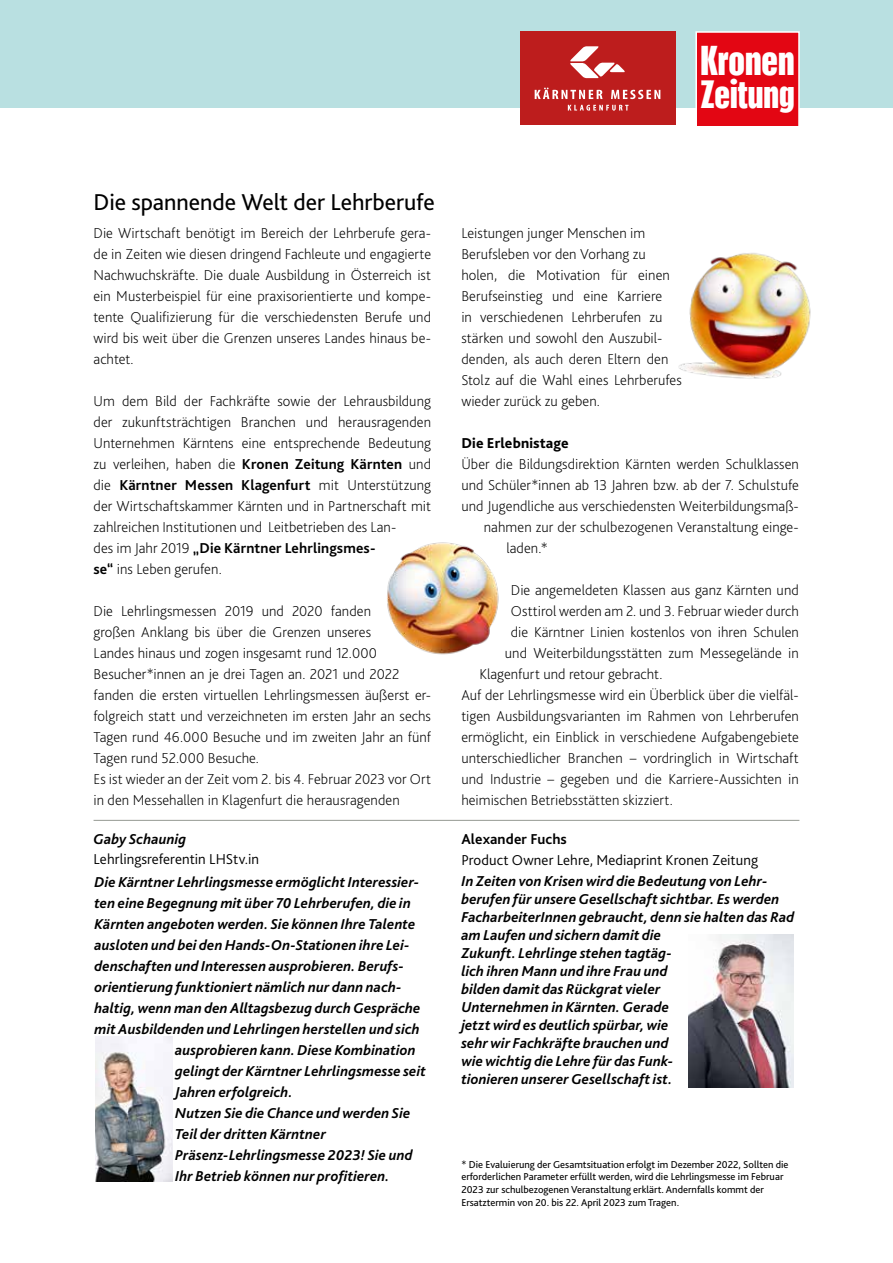
<style>
.page{position:relative;width:893px;height:1263px;background:#fff}
.page>*{position:absolute;margin:0;border:0;box-sizing:border-box;transform-origin:0 0}
.t1{font:700 40.65px "Placard Comp";color:#fff}
.t2{font:700 38.4px "Placard Comp";color:#fff}
.t3{font:24px "Bliss Pro";letter-spacing:-.005em;color:#000}
.t4{font:200 15px/21px "Bliss Pro";letter-spacing:.005em;color:#000}
.t5{font:italic 700 15px/18px "Bliss Pro";letter-spacing:.005em;color:#000}
.t6{font:300 15px "Bliss Pro";color:#000}
.t7{font:800 15px "Bliss Pro";letter-spacing:.01em;color:#000}
.t8{font:700 15px "Bliss Pro";letter-spacing:.01em;color:#000}
.t9{font:10.5px/12.6px "Bliss Pro";color:#000}
.s1{font-weight:700}
</style>
<div class="page">
<img style="left:95px;top:1036px;width:77px;height:145px">
<img style="left:689px;top:934px;width:104px;height:154px">
<hr style="left:94px;top:820px;width:705px;height:1px;background:#959a93">
<div style="left:0;top:0;width:893px;height:108px;background:#b9e0e1"></div>
<div style="left:697px;top:33px;width:101px;height:93px;background:#e30613"></div>
<div style="left:695px;top:31px;width:105px;height:98px;border:2px solid #fff"></div>
<img style="left:387px;top:542px;width:112px;height:113px">
<img style="left:678px;top:253px;width:133px;height:126px">
<div style="left:520px;top:31px;width:155px;height:94px;background:#bd1d1d"></div>
<svg style="left:570px;top:46px;width:55px;height:32px"></svg>
<svg style="left:568px;top:105px;width:60px;height:6px"></svg>
<svg style="left:535px;top:88px;width:125px;height:11px"></svg>
<h1 class="t1" style="left:700px;top:38px;width:96px">Kronen</h1>
<h2 class="t2" style="left:701px;top:73px;width:96px">Zeitung</h2>
<h3 class="t3" style="left:94px;top:187px;width:343px">Die spannende Welt der Lehrberufe</h3>
<p class="t4" style="left:94px;top:222px;width:339px;text-align:justify">Die Wirtschaft benötigt im Bereich der Lehrberufe gera&shy;de in Zeiten wie diesen dringend Fachleute und engagierte Nachwuchskräfte. Die duale Ausbildung in Österreich ist ein Musterbeispiel für eine praxisorientierte und kompe&shy;tente Qualifizierung für die verschiedensten Berufe und wird bis weit über die Grenzen unseres Landes hinaus be&shy;achtet.</p>
<p class="t4" style="left:94px;top:390px;width:339px">Um dem Bild der Fachkräfte sowie der Lehrausbildung der zukunftsträchtigen Branchen und herausragenden Unternehmen Kärntens eine entsprechende Bedeutung zu verleihen, haben die <span class="s1">Kronen Zeitung Kärnten</span> und die <span class="s1">Kärntner Messen Klagenfurt</span> mit Unterstützung der Wirtschaftskammer Kärnten und in Partnerschaft mit zahlreichen Institutionen und Leitbetrieben des Lan-<br>des im Jahr 2019 <span class="s1">„Die Kärntner Lehrlingsmes-<br>se“</span> ins Leben gerufen.</p>
<p class="t4" style="left:94px;top:600px;width:339px">Die Lehrlingsmessen 2019 und 2020 fanden<br>großen Anklang bis über die Grenzen unseres<br>Landes hinaus und zogen insgesamt rund 12.000<br>Besucher*innen an je drei Tagen an. 2021 und 2022 fanden die ersten virtuellen Lehrlingsmessen äußerst er&shy;folgreich statt und verzeichneten im ersten Jahr an sechs Tagen rund 46.000 Besuche und im zweiten Jahr an fünf Tagen rund 52.000 Besuche.<br>Es ist wieder an der Zeit vom 2. bis 4. Februar 2023 vor Ort in den Messehallen in Klagenfurt die herausragenden</p>
<p class="t5" style="left:94px;top:830px;width:94px">Gaby Schaunig</p>
<p class="t6" style="left:94px;top:849px;width:167px">Lehrlingsreferentin LHStv.in</p>
<p class="t5" style="left:95px;top:873px;width:326px">Die Kärntner Lehrlingsmesse ermöglicht Interessier-</p>
<p class="t5" style="left:95px;top:894px;width:318px">ten eine Begegnung mit über 70 Lehrberufen, die in</p>
<p class="t5" style="left:95px;top:915px;width:322px">Kärnten angeboten werden. Sie können Ihre Talente</p>
<p class="t5" style="left:95px;top:936px;width:316px">ausloten und bei den Hands-On-Stationen ihre Lei-</p>
<p class="t5" style="left:95px;top:957px;width:311px">denschaften und Interessen ausprobieren. Berufs-</p>
<p class="t5" style="left:95px;top:978px;width:308px">orientierung funktioniert nämlich nur dann nach-</p>
<p class="t5" style="left:95px;top:999px;width:327px">haltig, wenn man den Alltagsbezug durch Gespräche</p>
<p class="t5" style="left:95px;top:1020px;width:327px">mit Ausbildenden und Lehrlingen herstellen und sich</p>
<p class="t5" style="left:175px;top:1041px;width:242px">ausprobieren kann. Diese Kombination</p>
<p class="t5" style="left:175px;top:1062px;width:252px">gelingt der Kärntner Lehrlingsmesse seit</p>
<p class="t5" style="left:175px;top:1083px;width:119px">Jahren erfolgreich.</p>
<p class="t5" style="left:175px;top:1104px;width:237px">Nutzen Sie die Chance und werden Sie</p>
<p class="t5" style="left:175px;top:1125px;width:152px">Teil der dritten Kärntner</p>
<p class="t5" style="left:175px;top:1146px;width:239px">Präsenz-Lehrlingsmesse 2023! Sie und</p>
<p class="t5" style="left:175px;top:1167px;width:216px">Ihr Betrieb können nur profitieren.</p>
<p class="t4" style="left:461px;top:222px;width:222px">Leistungen junger Menschen im<br>Berufsleben vor den Vorhang zu holen, die Motivation für einen<br>Berufseinstieg und eine Karriere<br>in verschiedenen Lehrberufen zu stärken und sowohl den Auszubil&shy;denden, als auch deren Eltern den<br>Stolz auf die Wahl eines Lehrberufes wieder zurück zu geben.</p>
<p class="t7" style="left:461px;top:434px;width:109px">Die Erlebnistage</p>
<p class="t4" style="left:461px;top:453px;width:339px">Über die Bildungsdirektion Kärnten werden Schulklassen</p>
<p class="t4" style="left:461px;top:474px;width:339px">und Schüler*innen ab 13 Jahren bzw. ab der 7. Schulstufe</p>
<p class="t4" style="left:461px;top:495px;width:339px">und Jugendliche aus verschiedensten Weiterbildungsmaß-</p>
<p class="t4" style="left:484px;top:516px;width:316px">nahmen zur der schulbezogenen Veranstaltung einge-</p>
<p class="t4" style="left:506px;top:537px;width:43px">laden.*</p>
<p class="t4" style="left:511px;top:579px;width:290px">Die angemeldeten Klassen aus ganz Kärnten und</p>
<p class="t4" style="left:511px;top:600px;width:289px">Osttirol werden am 2. und 3. Februar wieder durch</p>
<p class="t4" style="left:511px;top:621px;width:290px">die Kärntner Linien kostenlos von ihren Schulen</p>
<p class="t4" style="left:505px;top:642px;width:296px">und Weiterbildungsstätten zum Messegelände in</p>
<p class="t4" style="left:479px;top:663px;width:185px">Klagenfurt und retour gebracht.</p>
<p class="t4" style="left:461px;top:684px;width:339px">Auf der Lehrlingsmesse wird ein Überblick über die vielfäl-</p>
<p class="t4" style="left:461px;top:705px;width:339px">tigen Ausbildungsvarianten im Rahmen von Lehrberufen</p>
<p class="t4" style="left:461px;top:726px;width:339px">ermöglicht, ein Einblick in verschiedene Aufgabengebiete</p>
<p class="t4" style="left:461px;top:747px;width:339px">unterschiedlicher Branchen – vordringlich in Wirtschaft</p>
<p class="t4" style="left:461px;top:768px;width:339px">und Industrie – gegeben und die Karriere-Aussichten in</p>
<p class="t4" style="left:461px;top:789px;width:213px">heimischen Betriebsstätten skizziert.</p>
<p class="t8" style="left:461px;top:829px;width:107px">Alexander Fuchs</p>
<p class="t6" style="left:461px;top:850px;width:298px">Product Owner Lehre, Mediaprint Kronen Zeitung</p>
<p class="t5" style="left:461px;top:872px;width:334px">In Zeiten von Krisen wird die Bedeutung von Lehr&shy;berufen für unsere Gesellschaft sichtbar. Es werden FacharbeiterInnen gebraucht, denn sie halten das Rad am Laufen und sichern damit die<br>Zukunft. Lehrlinge stehen tagtäg-<br>lich ihren Mann und ihre Frau und<br>bilden damit das Rückgrat vieler<br>Unternehmen in Kärnten. Gerade<br>jetzt wird es deutlich spürbar, wie<br>sehr wir Fachkräfte brauchen und<br>wie wichtig die Lehre für das Funk-<br>tionieren unserer Gesellschaft ist.</p>
<p class="t9" style="left:461px;top:1158px;width:329px">* Die Evaluierung der Gesamtsituation erfolgt im Dezember 2022, Sollten die erforderlichen Parameter erfüllt werden, wird die Lehrlingsmesse im Februar 2023 zur schulbezogenen Veranstaltung erklärt. Andernfalls kommt der Ersatztermin von 20. bis 22. April 2023 zum Tragen.</p>
</div>
